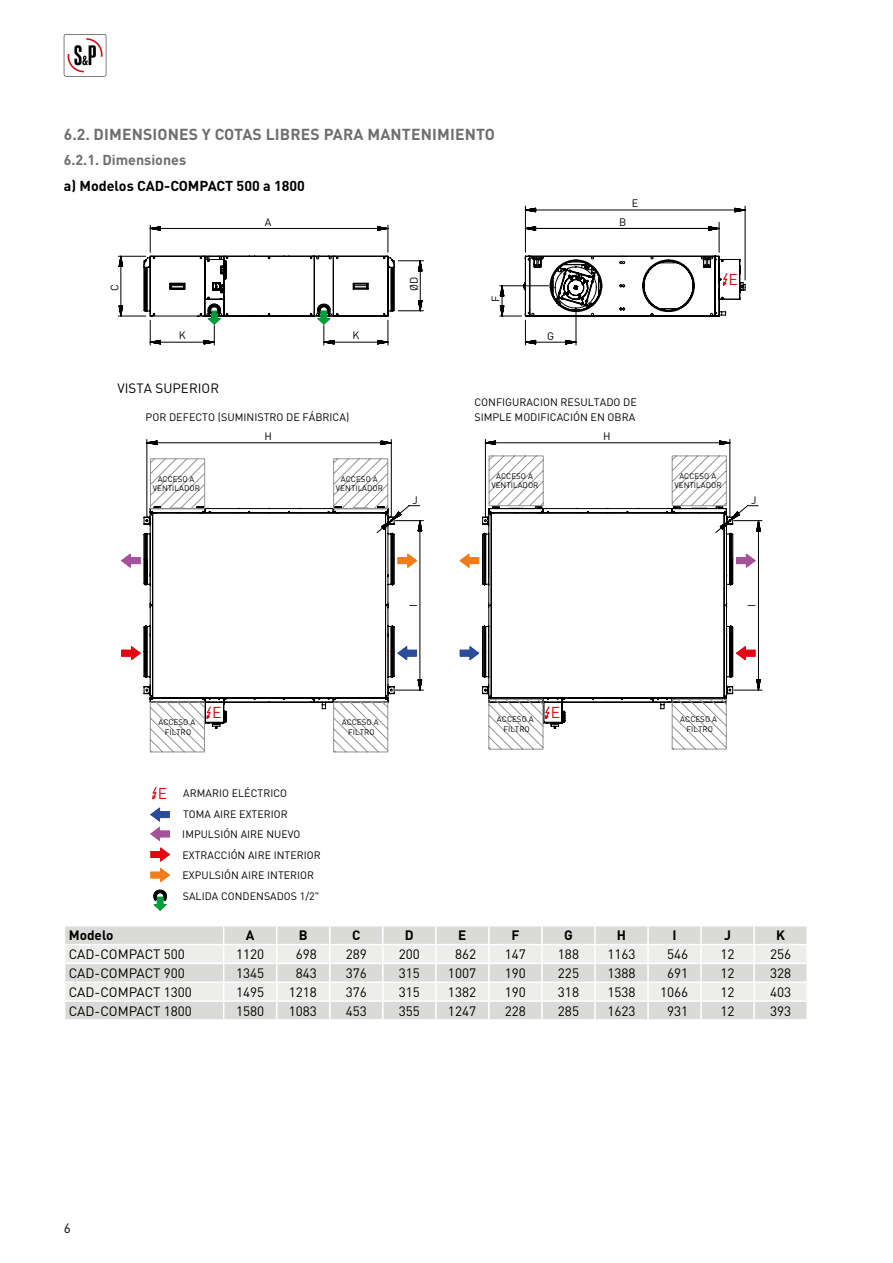
<style>
.page{position:relative;width:893px;height:1263px;background:#fff}
.page>*{position:absolute;margin:0;border:0;box-sizing:border-box;transform-origin:0 0}
.t1{font:700 15.75px "DIN Pro";letter-spacing:.01em;color:#6e6e6e}
.t2{font:15.6px "DIN Pro";color:#e30612}
.apartat_negreta_dins{font:700 14.25px "DIN Pro";color:#000}
.t3{font:700 14.25px "DIN Pro";color:#6e6e6e}
.taula_texte{font:13.5px "DIN Pro";color:#000}
.taula_capcelera{font:700 13.5px "DIN Pro";color:#000}
.t4{font:13.35px "DIN Pro";letter-spacing:.005em;color:#000}
.t5{font:10.8px/14.9px "DIN Pro";color:#000}
.t6{font:10.65px/20.2px "DIN Pro";letter-spacing:.005em;color:#000}
.t7{font:8.1px/9.8px "DIN Pro";letter-spacing:.005em;color:#000;text-align:center}
.s1{font-size:15.6px;color:#e30612}
</style>
<div class="page">
<svg style="left:64px;top:34px;width:42px;height:43px"></svg>
<svg style="left:150px;top:807px;width:20px;height:34px"></svg>
<svg style="left:150px;top:847px;width:20px;height:63px"></svg>
<svg style="left:121px;top:439px;width:641px;height:361px"></svg>
<svg style="left:143px;top:205px;width:603px;height:141px"></svg>
<svg style="left:65px;top:926px;width:742px;height:93px"></svg>
<p class="t1" style="left:64px;top:123px;width:433px">6.2. DIMENSIONES Y COTAS LIBRES PARA MANTENIMIENTO</p>
<p class="t3" style="left:64px;top:150px;width:124px">6.2.1. Dimensiones</p>
<p class="apartat_negreta_dins" style="left:64px;top:176px;width:243px">a) Modelos CAD-COMPACT 500 a 1800</p>
<p class="t5" style="left:265px;top:214px;width:8px">A</p>
<p class="t5" style="left:632px;top:195px;width:8px">E</p>
<p class="t5" style="left:619px;top:214px;width:9px">B</p>
<p class="t5" style="left:107px;top:291px;width:8px;rotate:-90deg">C</p>
<p class="t5" style="left:179px;top:328px;width:8px">K</p>
<p class="t5" style="left:352px;top:328px;width:8px">K</p>
<p class="t5" style="left:406px;top:291px;width:16px;rotate:-90deg">ØD</p>
<p class="t5" style="left:488px;top:302px;width:8px;rotate:-90deg">F</p>
<p class="t5" style="left:547px;top:328px;width:8px">G</p>
<p class="t2" style="left:729px;top:269px;width:11px">E</p>
<p class="t4" style="left:117px;top:379px;width:103px">VISTA SUPERIOR</p>
<p class="t5" style="left:146px;top:409px;width:205px">POR DEFECTO (SUMINISTRO DE FÁBRICA)</p>
<p class="t5" style="left:264px;top:428px;width:9px">H</p>
<p class="t5" style="left:474px;top:394px;width:164px">CONFIGURACION RESULTADO DE<br>SIMPLE MODIFICACIÓN EN OBRA</p>
<p class="t5" style="left:603px;top:428px;width:9px">H</p>
<p class="t7" style="left:153px;top:473px;width:49px">ACCESO A<br>VENTILADOR</p>
<p class="t7" style="left:336px;top:473px;width:49px">ACCESO A<br>VENTILADOR</p>
<p class="t7" style="left:491px;top:471px;width:49px">ACCESO A<br>VENTILADOR</p>
<p class="t7" style="left:674px;top:471px;width:49px">ACCESO A<br>VENTILADOR</p>
<p class="t5" style="left:412px;top:492px;width:7px">J</p>
<p class="t5" style="left:751px;top:492px;width:7px">J</p>
<p class="t5" style="left:405px;top:606px;width:5px;rotate:-90deg">I</p>
<p class="t5" style="left:744px;top:606px;width:5px;rotate:-90deg">I</p>
<p class="t7" style="left:158px;top:717px;width:38px">ACCESO A<br>FILTRO</p>
<p class="t2" style="left:212px;top:702px;width:11px">E</p>
<p class="t6" style="left:158px;top:783px;width:131px"><span class="s1">E</span> ARMARIO ELÉCTRICO</p>
<p class="t6" style="left:182px;top:804px;width:120px">TOMA AIRE EXTERIOR<br>IMPULSIÓN AIRE NUEVO</p>
<p class="t6" style="left:182px;top:865px;width:133px">EXPULSIÓN AIRE INTERIOR</p>
<p class="t6" style="left:182px;top:844px;width:140px">EXTRACCIÓN AIRE INTERIOR</p>
<p class="t6" style="left:183px;top:885px;width:138px">SALIDA CONDENSADOS 1/2"</p>
<p class="t2" style="left:551px;top:702px;width:11px">E</p>
<p class="t7" style="left:342px;top:717px;width:38px">ACCESO A<br>FILTRO</p>
<p class="t7" style="left:497px;top:714px;width:38px">ACCESO A<br>FILTRO</p>
<p class="t7" style="left:680px;top:714px;width:38px">ACCESO A<br>FILTRO</p>
<p class="taula_capcelera" style="left:69px;top:926px;width:46px">Modelo</p>
<p class="taula_capcelera" style="left:246px;top:926px;width:10px">A</p>
<p class="taula_capcelera" style="left:299px;top:926px;width:10px">B</p>
<p class="taula_capcelera" style="left:352px;top:926px;width:10px">C</p>
<p class="taula_capcelera" style="left:405px;top:926px;width:10px">D</p>
<p class="taula_capcelera" style="left:458px;top:926px;width:10px">E</p>
<p class="taula_capcelera" style="left:511px;top:926px;width:9px">F</p>
<p class="taula_capcelera" style="left:564px;top:926px;width:10px">G</p>
<p class="taula_capcelera" style="left:617px;top:926px;width:11px">H</p>
<p class="taula_capcelera" style="left:672px;top:926px;width:6px">I</p>
<p class="taula_capcelera" style="left:724px;top:926px;width:8px">J</p>
<p class="taula_capcelera" style="left:776px;top:926px;width:10px">K</p>
<p class="taula_texte" style="left:69px;top:945px;width:118px">CAD-COMPACT 500</p>
<p class="taula_texte" style="left:236px;top:945px;width:30px">1120</p>
<p class="taula_texte" style="left:296px;top:945px;width:23px">698</p>
<p class="taula_texte" style="left:346px;top:945px;width:23px">289</p>
<p class="taula_texte" style="left:399px;top:945px;width:23px">200</p>
<p class="taula_texte" style="left:455px;top:945px;width:23px">862</p>
<p class="taula_texte" style="left:505px;top:945px;width:23px">147</p>
<p class="taula_texte" style="left:558px;top:945px;width:23px">188</p>
<p class="taula_texte" style="left:607px;top:945px;width:30px">1163</p>
<p class="taula_texte" style="left:667px;top:945px;width:23px">546</p>
<p class="taula_texte" style="left:721px;top:945px;width:16px">12</p>
<p class="taula_texte" style="left:770px;top:945px;width:23px">256</p>
<p class="taula_texte" style="left:69px;top:964px;width:118px">CAD-COMPACT 900</p>
<p class="taula_texte" style="left:236px;top:964px;width:30px">1345</p>
<p class="taula_texte" style="left:296px;top:964px;width:23px">843</p>
<p class="taula_texte" style="left:346px;top:964px;width:23px">376</p>
<p class="taula_texte" style="left:399px;top:964px;width:23px">315</p>
<p class="taula_texte" style="left:448px;top:964px;width:30px">1007</p>
<p class="taula_texte" style="left:505px;top:964px;width:23px">190</p>
<p class="taula_texte" style="left:558px;top:964px;width:23px">225</p>
<p class="taula_texte" style="left:607px;top:964px;width:30px">1388</p>
<p class="taula_texte" style="left:667px;top:964px;width:23px">691</p>
<p class="taula_texte" style="left:721px;top:964px;width:16px">12</p>
<p class="taula_texte" style="left:770px;top:964px;width:23px">328</p>
<p class="taula_texte" style="left:69px;top:983px;width:125px">CAD-COMPACT 1300</p>
<p class="taula_texte" style="left:236px;top:983px;width:30px">1495</p>
<p class="taula_texte" style="left:289px;top:983px;width:30px">1218</p>
<p class="taula_texte" style="left:346px;top:983px;width:23px">376</p>
<p class="taula_texte" style="left:399px;top:983px;width:23px">315</p>
<p class="taula_texte" style="left:448px;top:983px;width:30px">1382</p>
<p class="taula_texte" style="left:505px;top:983px;width:23px">190</p>
<p class="taula_texte" style="left:558px;top:983px;width:23px">318</p>
<p class="taula_texte" style="left:607px;top:983px;width:30px">1538</p>
<p class="taula_texte" style="left:660px;top:983px;width:30px">1066</p>
<p class="taula_texte" style="left:721px;top:983px;width:16px">12</p>
<p class="taula_texte" style="left:770px;top:983px;width:23px">403</p>
<p class="taula_texte" style="left:69px;top:1001px;width:125px">CAD-COMPACT 1800</p>
<p class="taula_texte" style="left:236px;top:1001px;width:30px">1580</p>
<p class="taula_texte" style="left:289px;top:1001px;width:30px">1083</p>
<p class="taula_texte" style="left:346px;top:1001px;width:23px">453</p>
<p class="taula_texte" style="left:399px;top:1001px;width:23px">355</p>
<p class="taula_texte" style="left:448px;top:1001px;width:30px">1247</p>
<p class="taula_texte" style="left:505px;top:1001px;width:23px">228</p>
<p class="taula_texte" style="left:558px;top:1001px;width:23px">285</p>
<p class="taula_texte" style="left:607px;top:1001px;width:30px">1623</p>
<p class="taula_texte" style="left:667px;top:1001px;width:23px">931</p>
<p class="taula_texte" style="left:721px;top:1001px;width:16px">12</p>
<p class="taula_texte" style="left:770px;top:1001px;width:23px">393</p>
<p class="taula_texte" style="left:64px;top:1219px;width:9px">6</p>
</div>
